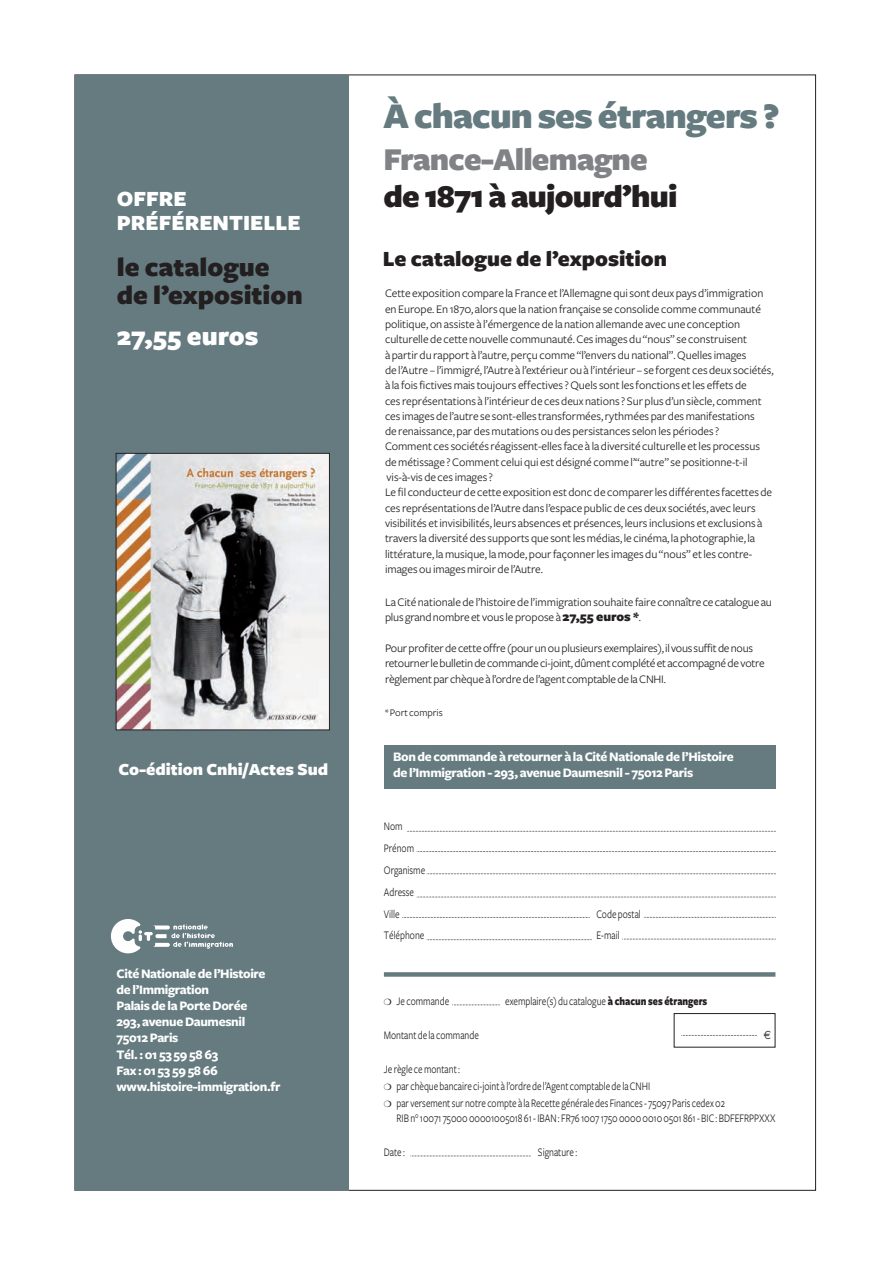
<style>
.page{position:relative;width:893px;height:1263px;background:#fff}
.page>*{position:absolute;margin:0;border:0;box-sizing:border-box;transform-origin:0 0}
.t1{font:900 37.5px "Freight Sans";letter-spacing:-.025em;color:#657b80}
.t2{font:900 33px "Freight Sans";letter-spacing:-.025em;color:#231f20}
.t3{font:900 33px "Freight Sans";letter-spacing:-.025em;color:#808285}
.t4{font:900 27.75px/27.8px "Freight Sans";color:#231f20}
.t5{font:900 27.75px "Freight Sans";color:#fff}
.t6{font:900 22.5px "Freight Sans";color:#231f20}
.t7{font:900 22.5px/24.8px "Freight Sans";color:#fff}
.t8{font:900 17.55px "Freight Sans";color:#fff}
.t9{font:700 13.5px/16.2px "Freight Sans";letter-spacing:-.025em;color:#fff}
.t10{font:12px/15.3px "Freight Sans";letter-spacing:-.005em;color:#231f20}
.t11{font:12px/21.9px "Freight Sans";letter-spacing:-.005em;color:#231f20;scale:.8 1}
.t12{font:12px "Euro Sans";color:#231f20;scale:.8 1}
.t13{font:10.5px "Freight Sans";letter-spacing:-.005em;color:#231f20}
.s1{font-weight:900;font-size:13.5px}
.s2{font-weight:900}
</style>
<div class="page">
<div style="left:75px;top:75px;width:274px;height:1116px;background:#657b80"></div>
<img style="left:118px;top:455px;width:210px;height:273px">
<div style="left:116px;top:453px;width:214px;height:277px;border:1px solid #231f20"></div>
<div style="left:384px;top:745px;width:391px;height:44px;background:#657b80"></div>
<svg style="left:407px;top:831px;width:369px;height:1px"></svg>
<svg style="left:410px;top:1155px;width:121px;height:1px"></svg>
<svg style="left:417px;top:851px;width:359px;height:1px"></svg>
<svg style="left:427px;top:873px;width:349px;height:1px"></svg>
<svg style="left:417px;top:897px;width:359px;height:1px"></svg>
<svg style="left:402px;top:917px;width:188px;height:1px"></svg>
<svg style="left:644px;top:917px;width:132px;height:1px"></svg>
<svg style="left:622px;top:939px;width:154px;height:1px"></svg>
<svg style="left:427px;top:939px;width:165px;height:1px"></svg>
<svg style="left:452px;top:1004px;width:48px;height:1px"></svg>
<div style="left:384px;top:972px;width:391px;height:5px;background:#657b80"></div>
<div style="left:674px;top:1013px;width:101px;height:34px;border:1px solid #231f20"></div>
<svg style="left:681px;top:1035px;width:76px;height:1px"></svg>
<svg style="left:111px;top:919px;width:122px;height:34px"></svg>
<h3 class="t7" style="left:117px;top:185px;width:185px">OFFRE<br>PRÉFÉRENTIELLE</h3>
<h3 class="t4" style="left:117px;top:252px;width:187px">le catalogue de l’exposition</h3>
<h3 class="t5" style="left:117px;top:319px;width:143px">27,55 euros</h3>
<h3 class="t8" style="left:118px;top:758px;width:211px">Co-édition Cnhi/Actes Sud</h3>
<p class="t9" style="left:117px;top:965px;width:166px">CitéNationaledel’Histoire del’Immigration<br>PalaisdelaPorteDorée<br>293,avenueDaumesnil<br>75012Paris<br>Tél.:0153 595863<br>Fax:0153 595866 www.histoire-immigration.fr</p>
<h1 class="t1" style="left:383px;top:93px;width:398px">À chacun ses étrangers ?</h1>
<h2 class="t3" style="left:383px;top:139px;width:266px">France-Allemagne</h2>
<h2 class="t2" style="left:383px;top:176px;width:295px">de 1871 à aujourd’hui</h2>
<h3 class="t6" style="left:383px;top:246px;width:286px">Le catalogue de l’exposition</h3>
<p class="t10" style="left:385px;top:286px;width:390px">Cette exposition compare la France etl’Allemagne quisontdeuxpaysd’immigration en Europe. En 1870, alorsque la nation française se consolide comme communauté politique,on assiste à l’émergence de la nation allemande avec une conception culturelle de cette nouvelle communauté.Cesimagesdu “nous”se construisent àpartir du rapport à l’autre,perçu comme “l’enversdu national”.Quellesimages<br>de l’Autre – l’immigré, l’Autre à l’extérieurou à l’intérieur – se forgent cesdeuxsociétés, à la foisfictivesmaistoujours effectives?Quelssontlesfonctions etles effetsde cesreprésentations à l’intérieur de cesdeux nations? Sur plusd’un siècle, comment cesimagesde l’autre se sont-ellestransformées,rythméespar desmanifestations<br>de renaissance,par desmutationsoudespersistancesselon lespériodes?<br>Comment cessociétésréagissent-ellesface à ladiversité culturelle etlesprocessus demétissage ?Comment celuiqui estdésigné comme l’“autre”se positionne-t-il vis-à-visde cesimages?<br>Le fil conducteur de cette exposition estdonc de comparerlesdifférentesfacettesde cesreprésentationsde l’Autre dansl’espace public de cesdeuxsociétés, avec leurs visibilités etinvisibilités, leurs absences etprésences, leursinclusions et exclusions à traversladiversité dessupportsque sontlesmédias, le cinéma, laphotographie, la littérature, lamusique, lamode,pourfaçonnerlesimagesdu “nous” etles contre&shy;imagesou imagesmiroir de l’Autre.</p>
<p class="t10" style="left:385px;top:594px;width:388px">LaCité nationale de l’histoire de l’immigration souhaite faire connaîtrececatalogueau plusgrandnombreet vousle propose à<span class="s1">27,55 euros *</span>.</p>
<p class="t10" style="left:385px;top:640px;width:381px">Pourprofiterdecetteoffre(pourunouplusieursexemplaires),ilvoussuffitdenous retournerlebulletindecommandeci-joint,dûmentcomplétéetaccompagnédevotre règlementparchèqueàl’ordredel’agentcomptabledelaCNHI.</p>
<p class="t13" style="left:385px;top:706px;width:59px">*Port compris</p>
<p class="t9" style="left:393px;top:748px;width:342px">BondecommandeàretourneràlaCitéNationaledel’Histoire del’Immigration-293,avenueDaumesnil-75012Paris</p>
<p class="t11" style="left:384px;top:815px;width:53px">Nom<br>Prénom<br>Organisme<br>Adresse<br>Ville</p>
<p class="t11" style="left:596px;top:902px;width:57px">Code postal</p>
<p class="t11" style="left:384px;top:924px;width:52px">Téléphone</p>
<p class="t11" style="left:596px;top:924px;width:30px">E-mail</p>
<p class="t11" style="left:384px;top:990px;width:83px">❍ Je commande</p>
<p class="t11" style="left:505px;top:990px;width:254px">exemplaire(s) du catalogue <span class="s2">à chacun ses étrangers</span></p>
<p class="t11" style="left:384px;top:1024px;width:120px">Montant de la commande</p>
<p class="t12" style="left:764px;top:1028px;width:10px">€</p>
<p class="t11" style="left:384px;top:1060px;width:428px;line-height:17px">Je règle cemontant:<br>❍ par chèque bancaire ci-joint à l’ordre de l’Agent comptable de laCNHI<br>❍ par versementsur notre compte à la Recette générale des Finances- 75097 Paris cedex02</p>
<p class="t11" style="left:396px;top:1107px;width:475px">RIB n°10071 7500000001005018 61-IBAN: FR76 1007 1750000000100501 861-BIC:BDFEFRPPXXX</p>
<p class="t11" style="left:384px;top:1141px;width:28px">Date :</p>
<p class="t11" style="left:538px;top:1141px;width:50px">Signature :</p>
</div>
